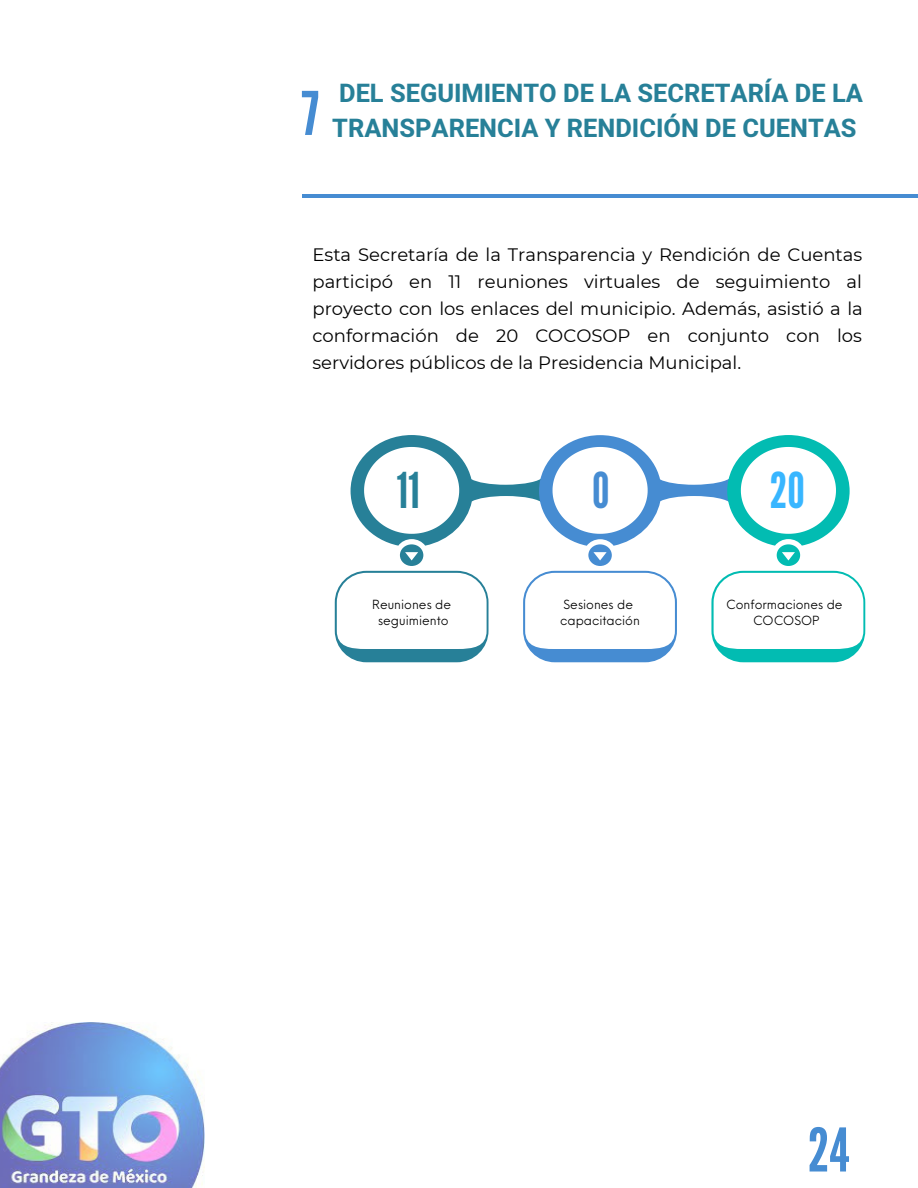
<style>
.page{position:relative;width:918px;height:1188px;background:#fff}
.page>*{position:absolute;margin:0;border:0;box-sizing:border-box;transform-origin:0 0}
.t1{font:60px "League Gothic";color:#468cd2}
.t2{font:49.35px "League Gothic";color:#278098}
.t3{font:49.35px "League Gothic";color:#38b6ff}
.t4{font:49.35px "League Gothic";color:#468cd2}
.t5{font:700 25.35px "Heebo";color:#278098}
.t6{font:18px/27px "Montserrat";color:#000;text-align:justify}
.t7{font:12.3px/16.6px "Neue Einstellung";color:#000;text-align:center}
</style>
<div class="page">
<hr style="left:302px;top:194px;width:616px;height:3px;background:#468cd2">
<img style="left:0;top:1022px;width:204px;height:166px">
<svg style="left:335px;top:435px;width:188px;height:227px"></svg>
<svg style="left:523px;top:435px;width:188px;height:227px"></svg>
<svg style="left:405px;top:552px;width:13px;height:8px"></svg>
<svg style="left:364px;top:447px;width:95px;height:87px"></svg>
<svg style="left:593px;top:552px;width:14px;height:8px"></svg>
<svg style="left:553px;top:447px;width:95px;height:87px"></svg>
<svg style="left:711px;top:435px;width:154px;height:227px"></svg>
<h1 class="t1" style="left:302px;top:79px;width:19px">7</h1>
<h3 class="t5" style="left:339px;top:76px;width:525px">DEL SEGUIMIENTO DE LA SECRETARÍA DE LA</h3>
<h3 class="t5" style="left:332px;top:111px;width:526px">TRANSPARENCIA Y RENDICIÓN DE CUENTAS</h3>
<p class="t6" style="left:312px;top:241px;width:552px">Esta Secretaría de la Transparencia y Rendición de Cuentas participó en 11 reuniones virtuales de seguimiento al proyecto con los enlaces del municipio. Además, asistió a la conformación de 20 COCOSOP en conjunto con los servidores públicos de la Presidencia Municipal.</p>
<h2 class="t2" style="left:397px;top:462px;width:24px">11</h2>
<h2 class="t4" style="left:592px;top:462px;width:19px">0</h2>
<h2 class="t3" style="left:770px;top:462px;width:37px">20</h2>
<p class="t7" style="left:372px;top:594px;width:80px">Reuniones de seguimiento</p>
<p class="t7" style="left:560px;top:594px;width:81px;text-align:left">Sesiones de capacitación</p>
<p class="t7" style="left:726px;top:594px;width:118px">Conformaciones de<br>COCOSOP</p>
<h1 class="t1" style="left:808px;top:1115px;width:43px">24</h1>
</div>
